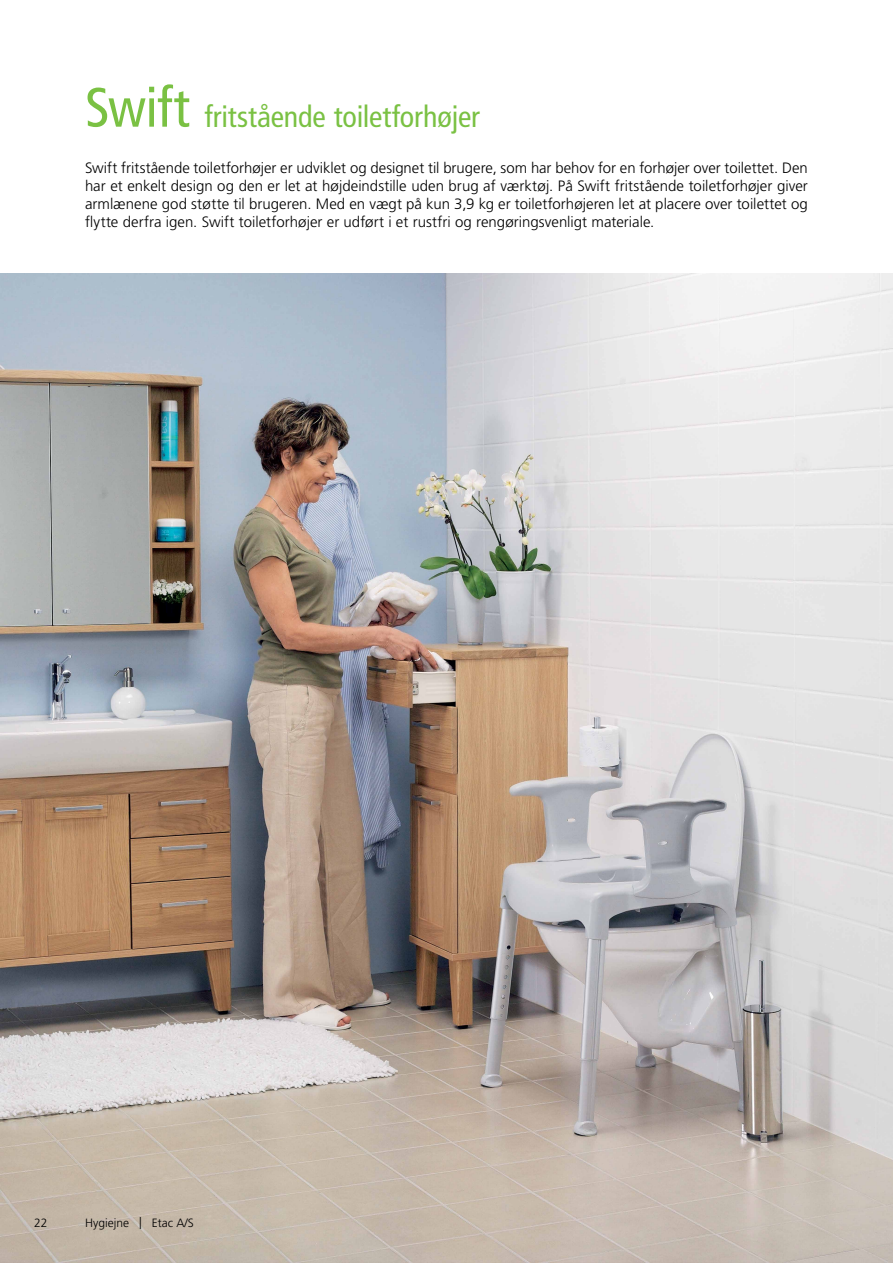
<style>
.page{position:relative;width:893px;height:1263px;background:#fff}
.page>*{position:absolute;margin:0;border:0;box-sizing:border-box;transform-origin:0 0}
.t1{font:condensed 30px "Frutiger LT Std";letter-spacing:-.005em;color:#7ac143}
.t2{font:300 15px/18px "Frutiger LT Std";color:#000;text-align:justify}
.t3{font:300 12px "Frutiger LT Std";color:#000}
.s1{font-size:55.5px}
</style>
<div class="page">
<img style="left:0;top:273px;width:893px;height:990px">
<h1 class="t1" style="left:85px;top:99px;width:397px"><span class="s1">Swift</span> fritstående toiletforhøjer</h1>
<p class="t2" style="left:85px;top:159px;width:724px">Swift fritstående toiletforhøjer er udviklet og designet til brugere, som har behov for en forhøjer over toilettet. Den har et enkelt design og den er let at højdeindstille uden brug af værktøj. På Swift fritstående toiletforhøjer giver armlænene god støtte til brugeren. Med en vægt på kun 3,9 kg er toiletforhøjeren let at placere over toilettet og flytte derfra igen. Swift toiletforhøjer er udført i et rustfri og rengøringsvenligt materiale.</p>
<p class="t3" style="left:34px;top:1216px;width:15px">22</p>
<p class="t3" style="left:85px;top:1216px;width:110px">Hygiejne | Etac A/S</p>
</div>
